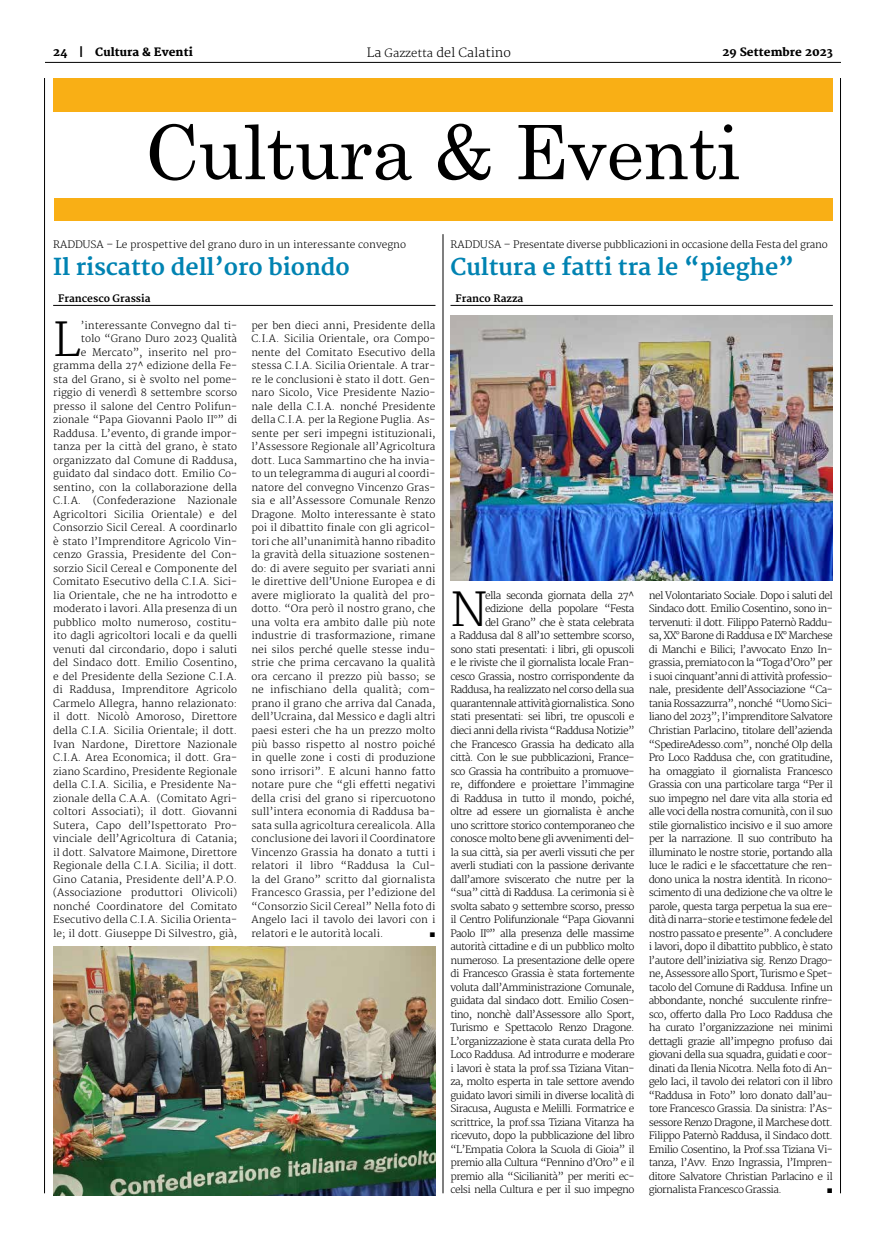
<style>
.page{position:relative;width:886px;height:1241px;background:#fff}
.page>*{position:absolute;margin:0;border:0;box-sizing:border-box;transform-origin:0 0}
.t1{font:75px "Century";letter-spacing:-.01em;color:#000}
.t2{font:300 45.62px "Merriweather";color:#000}
.t3{font:700 22.75px "Merriweather";letter-spacing:-.005em;color:#0083b2}
.t4{font:300 12.5px "Merriweather";color:#000}
.t5{font:800 11.25px "Merriweather";color:#000}
.t6{font:300 10px/13.5px "Merriweather";letter-spacing:-.055em;color:#000;text-align:justify}
.t7{font:300 10px/13.5px "Merriweather";color:#000;text-align:right}
.t8{font:300 10px "Merriweather";letter-spacing:-.025em;color:#000}
.t9{font:700 10px "Merriweather";color:#000}
.t10{font:10px "Arial";color:#000}
.s1{font-weight:700}
.s2{font-size:11.25px}
</style>
<div class="page">
<hr style="left:45px;top:62px;width:796px;height:1px;background:#000">
<hr style="left:44px;top:78px;width:1px;height:1115px;background:#000">
<hr style="left:840px;top:78px;width:1px;height:1115px;background:#000">
<hr style="left:443px;top:234px;width:1px;height:959px;background:#000">
<div style="left:54px;top:198px;width:778px;height:22px;background:#f9af15"></div>
<div style="left:53px;top:78px;width:779px;height:33px;background:#f9af15"></div>
<hr style="left:450px;top:305px;width:383px;height:1px;background:#000">
<img style="left:450px;top:315px;width:383px;height:265px">
<hr style="left:53px;top:305px;width:382px;height:1px;background:#000">
<img style="left:53px;top:946px;width:382px;height:249px">
<p class="t5" style="left:53px;top:45px;width:141px">24 <span class="s1">|</span> Cultura &amp; Eventi</p>
<p class="t4" style="left:367px;top:45px;width:146px">La <span class="s2">Gazzetta</span> del Calatino</p>
<p class="t5" style="left:722px;top:45px;width:112px">29 Settembre 2023</p>
<h1 class="t1" style="left:145px;top:89px;width:597px">Cultura &amp; Eventi</h1>
<p class="t7" style="left:53px;top:238px;width:354px">RADDUSA – Le prospettive del grano duro in un interessante convegno</p>
<h3 class="t3" style="left:53px;top:253px;width:298px">Il riscatto dell’oro biondo</h3>
<p class="t9" style="left:58px;top:292px;width:94px">Francesco Grassia</p>
<h2 class="t2" style="left:53px;top:313px;width:29px">L</h2>
<p class="t7" style="left:53px;top:319px;width:186px">’interessante Convegno dal ti-<br>tolo “Grano Duro 2023 Qualità<br>e Mercato”, inserito nel pro&shy;gramma della 27^ edizione della Fe&shy;sta del Grano, si è svolto nel pome&shy;riggio di venerdì 8 settembre scorso presso il salone del Centro Polifun&shy;zionale “Papa Giovanni Paolo II°” di Raddusa. L’evento, di grande impor&shy;tanza per la città del grano, è stato organizzato dal Comune di Raddusa, guidato dal sindaco dott. Emilio Co&shy;sentino, con la collaborazione della C.I.A. (Confederazione Nazionale Agricoltori Sicilia Orientale) e del Consorzio Sicil Cereal. A coordinarlo è stato l’Imprenditore Agricolo Vin&shy;cenzo Grassia, Presidente del Con&shy;sorzio Sicil Cereal e Componente del Comitato Esecutivo della C.I.A. Sici&shy;lia Orientale, che ne ha introdotto e moderato i lavori. Alla presenza di un pubblico molto numeroso, costitu&shy;ito dagli agricoltori locali e da quelli venuti dal circondario, dopo i saluti del Sindaco dott. Emilio Cosentino, e del Presidente della Sezione C.I.A. di Raddusa, Imprenditore Agricolo Carmelo Allegra, hanno relazionato: il dott. Nicolò Amoroso, Direttore della C.I.A. Sicilia Orientale; il dott.<br>Ivan Nardone, Direttore Nazionale C.I.A. Area Economica; il dott. Gra&shy;ziano Scardino, Presidente Regionale della C.I.A. Sicilia, e Presidente Na&shy;zionale della C.A.A. (Comitato Agri&shy;coltori Associati); il dott. Giovanni Sutera, Capo dell’Ispettorato Pro&shy;vinciale dell’Agricoltura di Catania; il dott. Salvatore Maimone, Direttore Regionale della C.I.A. Sicilia; il dott.<br>Gino Catania, Presidente dell’A.P.O. (Associazione produttori Olivicoli) nonché Coordinatore del Comitato Esecutivo della C.I.A. Sicilia Orienta&shy;le; il dott. Giuseppe Di Silvestro, già,</p>
<p class="t6" style="left:251px;top:319px;width:186px">per ben dieci anni, Presidente della C.I.A. Sicilia Orientale, ora Compo&shy;nente del Comitato Esecutivo della stessa C.I.A. Sicilia Orientale. A trar&shy;re le conclusioni è stato il dott. Gen&shy;naro Sicolo, Vice Presidente Nazio&shy;nale della C.I.A. nonché Presidente della C.I.A. per la Regione Puglia. As&shy;sente per seri impegni istituzionali, l’Assessore Regionale all’Agricoltura dott. Luca Sammartino che ha invia&shy;to un telegramma di auguri al coordi&shy;natore del convegno Vincenzo Gras&shy;sia e all’Assessore Comunale Renzo Dragone. Molto interessante è stato poi il dibattito finale con gli agricol&shy;tori che all’unanimità hanno ribadito la gravità della situazione sostenen&shy;do: di avere seguito per svariati anni le direttive dell’Unione Europea e di avere migliorato la qualità del pro&shy;dotto. “Ora però il nostro grano, che una volta era ambito dalle più note industrie di trasformazione, rimane nei silos perché quelle stesse indu&shy;strie che prima cercavano la qualità ora cercano il prezzo più basso; se ne infischiano della qualità; com&shy;prano il grano che arriva dal Canada, dell’Ucraina, dal Messico e dagli altri paesi esteri che ha un prezzo molto più basso rispetto al nostro poiché in quelle zone i costi di produzione sono irrisori”. E alcuni hanno fatto notare pure che “gli effetti negativi della crisi del grano si ripercuotono sull’intera economia di Raddusa ba&shy;sata sulla agricoltura cerealicola. Alla conclusione dei lavori il Coordinatore Vincenzo Grassia ha donato a tutti i relatori il libro “Raddusa la Cul&shy;la del Grano” scritto dal giornalista Francesco Grassia, per l’edizione del “Consorzio Sicil Cereal” Nella foto di Angelo Iaci il tavolo dei lavori con i relatori e le autorità locali.</p>
<p class="t10" style="left:429px;top:926px;width:8px">■</p>
<p class="t8" style="left:450px;top:238px;width:379px">RADDUSA – Presentate diverse pubblicazioni in occasione della Festa del grano</p>
<h3 class="t3" style="left:450px;top:253px;width:345px">Cultura e fatti tra le “pieghe”</h3>
<p class="t9" style="left:455px;top:292px;width:69px">Franco Razza</p>
<p class="t6" style="left:450px;top:589px;width:186px;text-align:right">ella seconda giornata della 27^ edizione della popolare “Festa<br>del Grano” che è stata celebrata<br>a Raddusa dal 8 all’10 settembre scorso, sono stati presentati: i libri, gli opuscoli e le riviste che il giornalista locale Fran&shy;cesco Grassia, nostro corrispondente da Raddusa, ha realizzato nel corso della sua quarantennale attività giornalistica. Sono stati presentati: sei libri, tre opuscoli e dieci anni della rivista “Raddusa Notizie” che Francesco Grassia ha dedicato alla città. Con le sue pubblicazioni, France&shy;sco Grassia ha contribuito a promuove&shy;re, diffondere e proiettare l’immagine di Raddusa in tutto il mondo, poiché, oltre ad essere un giornalista è anche uno scrittore storico contemporaneo che conosce molto bene gli avvenimenti del&shy;la sua città, sia per averli vissuti che per averli studiati con la passione derivante dall’amore sviscerato che nutre per la “sua” città di Raddusa. La cerimonia si è svolta sabato 9 settembre scorso, presso il Centro Polifunzionale “Papa Giovanni Paolo II°” alla presenza delle massime autorità cittadine e di un pubblico molto numeroso. La presentazione delle opere di Francesco Grassia è stata fortemente voluta dall’Amministrazione Comunale, guidata dal sindaco dott. Emilio Cosen&shy;tino, nonchè dall’Assessore allo Sport, Turismo e Spettacolo Renzo Dragone.<br>L’organizzazione è stata curata della Pro Loco Raddusa. Ad introdurre e moderare i lavori è stata la prof.ssa Tiziana Vitan&shy;za, molto esperta in tale settore avendo guidato lavori simili in diverse località di Siracusa, Augusta e Melilli. Formatrice e scrittrice, la prof.ssa Tiziana Vitanza ha ricevuto, dopo la pubblicazione del libro “L’Empatia Colora la Scuola di Gioia” il premio alla Cultura “Pennino d’Oro” e il premio alla “Sicilianità” per meriti ec&shy;celsi nella Cultura e per il suo impegno</p>
<p class="t6" style="left:649px;top:589px;width:186px">nel Volontariato Sociale. Dopo i saluti del Sindaco dott. Emilio Cosentino, sono in&shy;tervenuti: il dott. Filippo Paternò Raddu&shy;sa, XX° Barone di Raddusa e IX° Marchese di Manchi e Bilici; l’avvocato Enzo In&shy;grassia, premiato con la “Toga d’Oro” per i suoi cinquant’anni di attività professio&shy;nale, presidente dell’Associazione “Ca&shy;tania Rossazzurra”, nonché “Uomo Sici&shy;liano del 2023”; l’imprenditore Salvatore Christian Parlacino, titolare dell’azienda “SpedireAdesso.com”, nonché Olp della Pro Loco Raddusa che, con gratitudine, ha omaggiato il giornalista Francesco Grassia con una particolare targa “Per il suo impegno nel dare vita alla storia ed alle voci della nostra comunità, con il suo stile giornalistico incisivo e il suo amore per la narrazione. Il suo contributo ha illuminato le nostre storie, portando alla luce le radici e le sfaccettature che ren&shy;dono unica la nostra identità. In ricono&shy;scimento di una dedizione che va oltre le parole, questa targa perpetua la sua ere&shy;dità di narra-storie e testimone fedele del nostro passato e presente”. A concludere i lavori, dopo il dibattito pubblico, è stato l’autore dell’iniziativa sig. Renzo Drago&shy;ne, Assessore allo Sport, Turismo e Spet&shy;tacolo del Comune di Raddusa. Infine un abbondante, nonché succulente rinfre&shy;sco, offerto dalla Pro Loco Raddusa che ha curato l’organizzazione nei minimi dettagli grazie all’impegno profuso dai giovani della sua squadra, guidati e coor&shy;dinati da Ilenia Nicotra. Nella foto di An&shy;gelo Iaci, il tavolo dei relatori con il libro “Raddusa in Foto” loro donato dall’au&shy;tore Francesco Grassia. Da sinistra: l’As&shy;sessore Renzo Dragone, il Marchese dott.<br>Filippo Paternò Raddusa, il Sindaco dott.<br>Emilio Cosentino, la Prof.ssa Tiziana Vi&shy;tanza, l’Avv. Enzo Ingrassia, l’Impren&shy;ditore Salvatore Christian Parlacino e il giornalista Francesco Grassia.</p>
<h2 class="t2" style="left:450px;top:583px;width:39px">N</h2>
<p class="t10" style="left:827px;top:1182px;width:8px">■</p>
</div>
